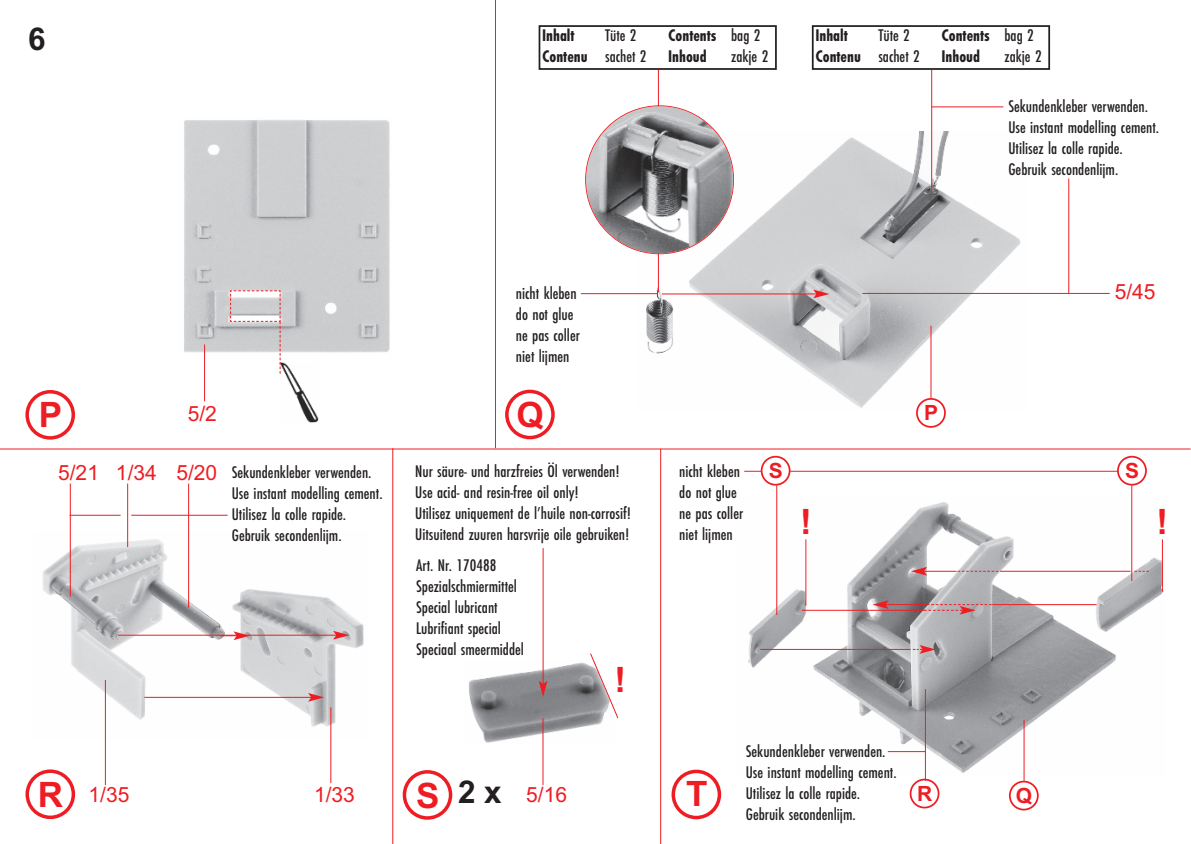
<style>
.page{position:relative;width:1191px;height:844px;background:#fff}
.page>*{position:absolute;margin:0;border:0;box-sizing:border-box;transform-origin:0 0}
.t1{font:700 35px "Arial";color:#ee1d23}
.t2{font:700 31.5px "Arial";color:#231f20}
.t3{font:21px "Arial";color:#ee1d23}
.t4{font:700 21px "Arial";color:#ee1d23}
.t5{font:17.5px/21px "Futura EF Medium Con";color:#231f20}
.t6{font:17.5px/21px "Futura EF Bold Con";color:#231f20}
.s1{font-family:"Futura EF Medium Con"}
.s2{font-size:35px;color:#ee1d23}
</style>
<div class="page">
<img style="left:184px;top:120px;width:206px;height:234px">
<img style="left:280px;top:363px;width:38px;height:59px">
<img style="left:636px;top:131px;width:389px;height:277px">
<img style="left:42px;top:531px;width:322px;height:208px">
<img style="left:468px;top:660px;width:135px;height:84px">
<img style="left:748px;top:497px;width:416px;height:278px">
<hr style="left:392px;top:448px;width:1px;height:395px;background:#ee1d23">
<hr style="left:495px;top:0;width:1px;height:448px;background:#ee1d23">
<hr style="left:660px;top:448px;width:1px;height:395px;background:#ee1d23">
<hr style="left:0;top:448px;width:1190px;height:1px;background:#ee1d23">
<hr style="left:931px;top:70px;width:1px;height:122px;background:#ee1d23">
<hr style="left:1068px;top:178px;width:1px;height:115px;background:#ee1d23">
<hr style="left:931px;top:106px;width:72px;height:1px;background:#ee1d23">
<hr style="left:204px;top:344px;width:1px;height:57px;background:#ee1d23">
<hr style="left:330px;top:707px;width:1px;height:76px;background:#ee1d23">
<hr style="left:105px;top:679px;width:1px;height:105px;background:#ee1d23">
<hr style="left:542px;top:718px;width:1px;height:66px;background:#ee1d23">
<svg style="left:589px;top:653px;width:30px;height:66px"></svg>
<hr style="left:930px;top:325px;width:1px;height:73px;background:#ee1d23">
<hr style="left:862px;top:293px;width:247px;height:1px;background:#ee1d23">
<hr style="left:127px;top:483px;width:1px;height:64px;background:#ee1d23">
<hr style="left:188px;top:483px;width:1px;height:124px;background:#ee1d23">
<hr style="left:70px;top:483px;width:1px;height:113px;background:#ee1d23">
<hr style="left:776px;top:485px;width:1px;height:130px;background:#ee1d23">
<hr style="left:925px;top:689px;width:1px;height:91px;background:#ee1d23">
<hr style="left:887px;top:751px;width:38px;height:1px;background:#ee1d23">
<hr style="left:1023px;top:719px;width:1px;height:61px;background:#ee1d23">
<hr style="left:70px;top:514px;width:51px;height:1px;background:#ee1d23">
<hr style="left:131px;top:514px;width:97px;height:1px;background:#ee1d23">
<hr style="left:118px;top:634px;width:218px;height:1px;background:#ee1d23">
<svg style="left:333px;top:630px;width:16px;height:9px"></svg>
<hr style="left:662px;top:293px;width:154px;height:1px;background:#ee1d23">
<svg style="left:813px;top:289px;width:16px;height:9px"></svg>
<hr style="left:760px;top:648px;width:150px;height:1px;background:#ee1d23">
<svg style="left:912px;top:645px;width:23px;height:8px"></svg>
<hr style="left:802px;top:609px;width:122px;height:1px;background:#ee1d23">
<hr style="left:789px;top:470px;width:329px;height:1px;background:#ee1d23">
<hr style="left:885px;top:604px;width:41px;height:1px;background:#ee1d23">
<svg style="left:872px;top:600px;width:16px;height:9px"></svg>
<svg style="left:924px;top:604px;width:67px;height:10px"></svg>
<hr style="left:992px;top:604px;width:104px;height:1px;background:#ee1d23">
<hr style="left:924px;top:570px;width:32px;height:1px;background:#ee1d23">
<svg style="left:911px;top:566px;width:16px;height:9px"></svg>
<svg style="left:957px;top:570px;width:41px;height:1px"></svg>
<svg style="left:1134px;top:570px;width:15px;height:1px"></svg>
<hr style="left:1000px;top:570px;width:130px;height:1px;background:#ee1d23">
<svg style="left:219px;top:631px;width:31px;height:9px"></svg>
<hr style="left:144px;top:696px;width:167px;height:1px;background:#ee1d23">
<svg style="left:308px;top:692px;width:16px;height:9px"></svg>
<hr style="left:542px;top:548px;width:1px;height:135px;background:#ee1d23">
<svg style="left:539px;top:680px;width:8px;height:16px"></svg>
<div style="left:812px;top:25px;width:238px;height:45px;border:2px solid #231f20"></div>
<hr style="left:658px;top:252px;width:1px;height:40px;background:#ee1d23">
<hr style="left:658px;top:70px;width:1px;height:37px;background:#ee1d23">
<div style="left:538px;top:25px;width:239px;height:45px;border:2px solid #231f20"></div>
<hr style="left:581px;top:293px;width:76px;height:1px;background:#ee1d23">
<hr style="left:1131px;top:485px;width:1px;height:96px;background:#ee1d23">
<hr style="left:1162px;top:539px;width:1px;height:52px;background:#ee1d23">
<svg style="left:25px;top:769px;width:50px;height:49px"></svg>
<svg style="left:403px;top:770px;width:49px;height:49px"></svg>
<hr style="left:805px;top:539px;width:1px;height:66px;background:#ee1d23">
<svg style="left:909px;top:778px;width:30px;height:30px"></svg>
<svg style="left:916px;top:398px;width:30px;height:29px"></svg>
<svg style="left:1009px;top:780px;width:29px;height:30px"></svg>
<svg style="left:25px;top:390px;width:50px;height:49px"></svg>
<svg style="left:505px;top:389px;width:50px;height:50px"></svg>
<svg style="left:671px;top:769px;width:50px;height:50px"></svg>
<svg style="left:744px;top:455px;width:46px;height:30px"></svg>
<svg style="left:1117px;top:455px;width:29px;height:30px"></svg>
<img style="left:586px;top:106px;width:147px;height:147px;border-radius:50%">
<svg style="left:230px;top:290px;width:51px;height:83px"></svg>
<h2 class="t2" style="left:28px;top:20px;width:19px">6</h2>
<p class="t6" style="left:542px;top:26px;width:220px;text-indent:126px">Contents <span class="s1">bag 2<br></span>Contenu <span class="s1">sachet 2</span> Inhoud</p>
<p class="t6" style="left:542px;top:26px;width:34px">Inhalt</p>
<p class="t5" style="left:605px;top:26px;width:33px">Tüte 2</p>
<p class="t5" style="left:731px;top:47px;width:39px">zakje 2</p>
<p class="t6" style="left:815px;top:26px;width:220px;text-indent:126px">Contents <span class="s1">bag 2<br></span>Contenu <span class="s1">sachet 2</span> Inhoud</p>
<p class="t6" style="left:815px;top:26px;width:34px">Inhalt</p>
<p class="t5" style="left:878px;top:26px;width:33px">Tüte 2</p>
<p class="t5" style="left:1004px;top:47px;width:39px">zakje 2</p>
<p class="t5" style="left:1008px;top:96px;width:152px">Sekundenkleber verwenden.<br>Use instant modelling cement.<br>Utilisez la colle rapide.<br>Gebruik secondenlijm.</p>
<p class="t5" style="left:516px;top:283px;width:65px">nicht kleben do not glue ne pas coller niet lijmen</p>
<p class="t3" style="left:1114px;top:279px;width:42px">5/45</p>
<h1 class="t1" style="left:39px;top:394px;width:25px">P</h1>
<h1 class="t1" style="left:516px;top:394px;width:29px">Q</h1>
<p class="t3" style="left:188px;top:401px;width:31px">5/2</p>
<p class="t4" style="left:924px;top:400px;width:16px">P</p>
<p class="t3" style="left:58px;top:460px;width:161px">5/21 1/34 5/20</p>
<p class="t5" style="left:232px;top:462px;width:152px">Sekundenkleber verwenden.<br>Use instant modelling cement.<br>Utilisez la colle rapide.<br>Gebruik secondenlijm.</p>
<p class="t5" style="left:415px;top:461px;width:217px">Nur säure- und harzfreies Öl verwenden!<br>Use acid- and resin-free oil only!<br>Utilisez uniquement de l’huile non-corrosif!<br>Uitsuitend zuuren harsvrije oile gebruiken!</p>
<p class="t5" style="left:679px;top:461px;width:65px">nicht kleben do not glue ne pas coller niet lijmen</p>
<p class="t5" style="left:416px;top:555px;width:109px">Art. Nr. 170488<br>Spezialschmiermittel<br>Special lubricant<br>Lubrifiant special<br>Speciaal smeermiddel</p>
<h1 class="t1" style="left:614px;top:659px;width:13px">!</h1>
<p class="t4" style="left:769px;top:458px;width:16px">S</p>
<p class="t4" style="left:1125px;top:458px;width:16px">S</p>
<h1 class="t1" style="left:800px;top:501px;width:13px">!</h1>
<h1 class="t1" style="left:1156px;top:501px;width:13px">!</h1>
<h1 class="t1" style="left:38px;top:774px;width:27px">R</h1>
<h2 class="t2" style="left:416px;top:773px;width:87px"><span class="s2">S</span> 2x</h2>
<p class="t3" style="left:89px;top:782px;width:42px">1/35</p>
<p class="t3" style="left:314px;top:782px;width:42px">1/33</p>
<p class="t3" style="left:526px;top:782px;width:42px">5/16</p>
<h1 class="t1" style="left:686px;top:773px;width:23px">T</h1>
<p class="t5" style="left:746px;top:741px;width:152px">Sekundenkleber verwenden.<br>Use instant modelling cement.<br>Utilisez la colle rapide.<br>Gebruik secondenlijm.</p>
<p class="t4" style="left:917px;top:781px;width:17px">R</p>
<p class="t4" style="left:1016px;top:783px;width:18px">Q</p>
</div>
